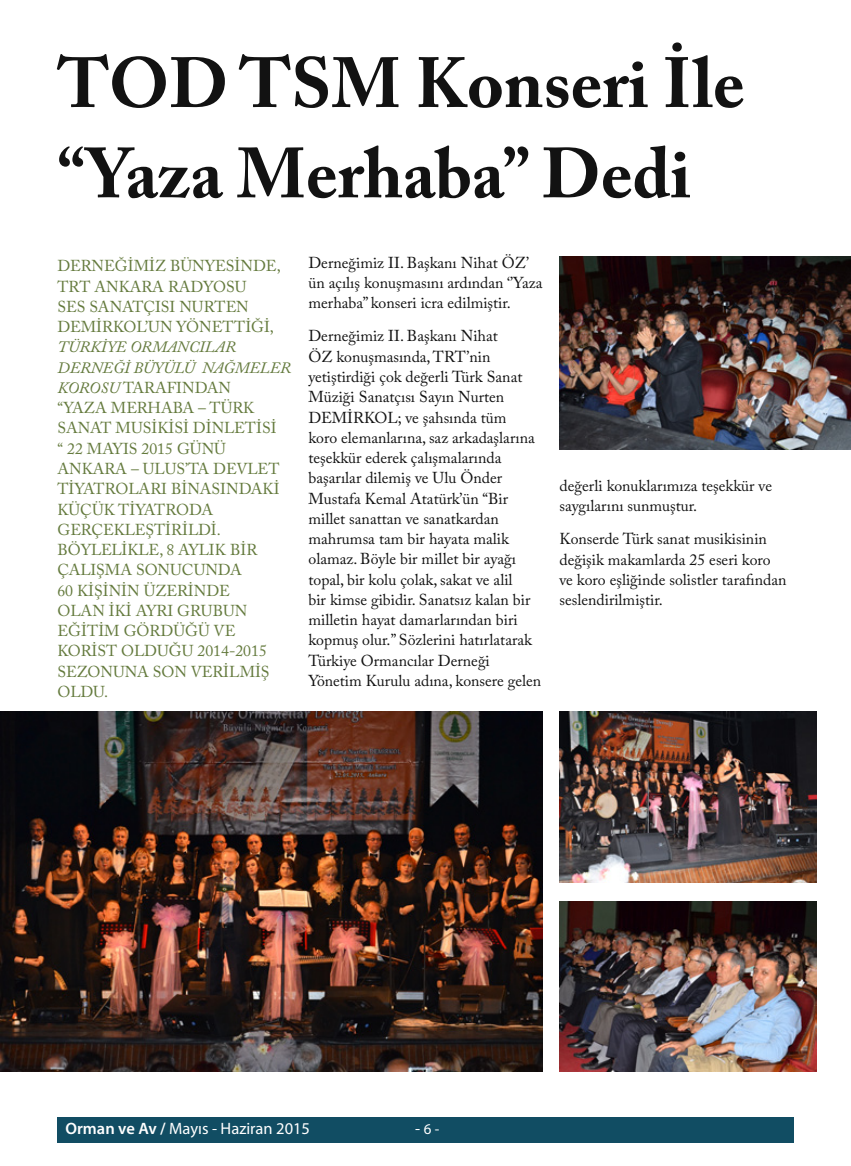
<style>
.page{position:relative;width:851px;height:1166px;background:#fff}
.page>*{position:absolute;margin:0;border:0;box-sizing:border-box;transform-origin:0 0}
.t1{font:700 70.2px/90.3px "Adobe Caslon Pro";color:#121212}
.t2{font:16.5px "Myriad Pro";color:#fff}
.t3{font:15.75px/20.2px "Adobe Caslon Pro";color:#121212}
.t4{font:15.75px/20.2px "Adobe Caslon Pro";color:#647a3d}
.t5{font:15px "Myriad Pro";color:#fff}
.s1{font-style:italic}
.s2{font-weight:600}
.s3{font-size:16.5px}
</style>
<div class="page">
<div style="left:57px;top:1116px;width:736px;height:26px;background:#114d63"></div>
<img style="left:0;top:711px;width:542px;height:359px">
<img style="left:559px;top:901px;width:257px;height:169px">
<img style="left:559px;top:256px;width:291px;height:193px">
<img style="left:559px;top:711px;width:257px;height:170px">
<h1 class="t1" style="left:57px;top:37px;width:688px">TOD TSM Konseri İle “Yaza Merhaba” Dedi</h1>
<p class="t4" style="left:57px;top:256px;width:225px">DERNEĞİMİZ BÜNYESİNDE,<br>TRT ANKARA RADYOSU<br>SES SANATÇISI NURTEN<br>DEMİRKOL’UN YÖNETTİĞİ,</p>
<p class="t4" style="left:57px;top:337px;width:235px"><span class="s1">TÜRKİYE ORMANCILAR<br>DERNEĞİ BÜYÜLÜ NAĞMELER<br>KOROSU</span> TARAFINDAN<br>“YAZA MERHABA – TÜRK<br>SANAT MUSİKİSİ DİNLETİSİ<br>“ 22 MAYIS 2015 GÜNÜ<br>ANKARA – ULUS’TA DEVLET<br>TİYATROLARI BİNASINDAKİ<br>KÜÇÜK TİYATRODA<br>GERÇEKLEŞTİRİLDİ.<br>BÖYLELİKLE, 8 AYLIK BİR<br>ÇALIŞMA SONUCUNDA<br>60 KİŞİNİN ÜZERİNDE<br>OLAN İKİ AYRI GRUBUN<br>EĞİTİM GÖRDÜĞÜ VE<br>KORİST OLDUĞU 2014-2015<br>SEZONUNA SON VERİLMİŞ<br>OLDU.</p>
<p class="t3" style="left:308px;top:252px;width:235px">Derneğimiz II. Başkanı Nihat ÖZ’ ün açılış konuşmasını ardından ‘’Yaza merhaba’’ konseri icra edilmiştir.</p>
<p class="t3" style="left:308px;top:326px;width:234px">Derneğimiz II. Başkanı Nihat<br>ÖZ konuşmasında, TRT’nin yetiştirdiği çok değerli Türk Sanat<br>Müziği Sanatçısı Sayın Nurten<br>DEMİRKOL; ve şahsında tüm<br>koro elemanlarına, saz arkadaşlarına teşekkür ederek çalışmalarında başarılar dilemiş ve Ulu Önder<br>Mustafa Kemal Atatürk’ün “Bir millet sanattan ve sanatkardan mahrumsa tam bir hayata malik olamaz. Böyle bir millet bir ayağı topal, bir kolu çolak, sakat ve alil<br>bir kimse gibidir. Sanatsız kalan bir milletin hayat damarlarından biri kopmuş olur.” Sözlerini hatırlatarak<br>Türkiye Ormancılar Derneği<br>Yönetim Kurulu adına, konsere gelen</p>
<p class="t3" style="left:559px;top:475px;width:214px">değerli konuklarımıza teşekkür ve saygılarını sunmuştur.</p>
<p class="t3" style="left:559px;top:528px;width:228px">Konserde Türk sanat musikisinin değişik makamlarda 25 eseri koro ve koro eşliğinde solistler tarafından seslendirilmiştir.</p>
<p class="t2" style="left:65px;top:1118px;width:246px"><span class="s2">Orman ve Av /</span> Mayıs - Haziran 2015</p>
<p class="t5" style="left:415px;top:1119px;width:26px"><span class="s3">-</span> 6 -</p>
</div>
